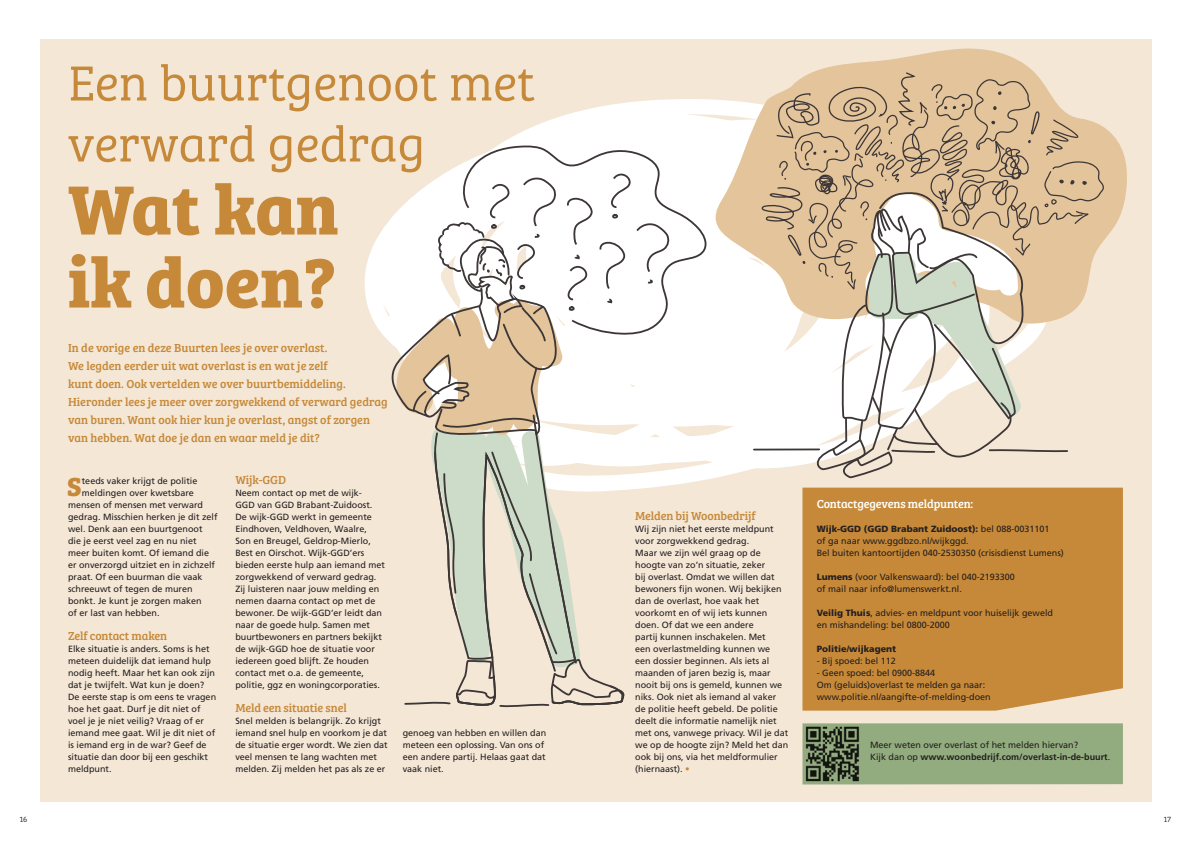
<style>
.page{position:relative;width:1191px;height:842px;background:#fff}
.page>*{position:absolute;margin:0;border:0;box-sizing:border-box;transform-origin:0 0}
.t1{font:700 72px/73px "Bree Serif";color:#c68939}
.t2{font:51px/61px "Bree Serif Lt";color:#c68939}
.t3{font:700 27px "Bree Serif";color:#c68939}
.t4{font:12px/18px "Bree Serif";color:#c68939}
.t5{font:12px "Bree Serif";letter-spacing:-.01em;color:#fff}
.t6{font:9px/12px "Frutiger LT Std";color:#231f20}
.t7{font:900 9px "Frutiger LT Std";color:#231f20}
.t8{font:8px "Bree Serif Lt";color:#231f20}
.s1{color:#c68939}
.s2{font-weight:900}
.s3{font-weight:700}
</style>
<div class="page">
<div style="left:40px;top:40px;width:1111px;height:762px;background:#f4e7d6"></div>
<svg style="left:364px;top:99px;width:687px;height:389px"></svg>
<svg style="left:715px;top:48px;width:412px;height:276px"></svg>
<svg style="left:459px;top:145px;width:249px;height:190px;background:#f5f5f4"></svg>
<svg style="left:752px;top:71px;width:352px;height:408px"></svg>
<svg style="left:389px;top:173px;width:283px;height:535px"></svg>
<div style="left:802px;top:723px;width:321px;height:61px;background:#93ac7f"></div>
<div style="left:802px;top:488px;width:321px;height:223px;background:#c68939"></div>
<img style="left:804px;top:726px;width:57px;height:56px">
<h2 class="t2" style="left:68px;top:50px;width:469px">Een buurtgenoot met verward gedrag</h2>
<h1 class="t1" style="left:68px;top:168px;width:272px">Wat kan ik doen?</h1>
<p class="t4" style="left:68px;top:338px;width:321px">In de vorige en deze Buurten lees je over overlast.<br>We legden eerder uit wat overlast is en wat je zelf<br>kunt doen. Ook vertelden we over buurtbemiddeling.<br>Hieronder lees je meer over zorgwekkend of verward gedrag van buren. Want ook hier kun je overlast, angst of zorgen van hebben. Wat doe je dan en waar meld je dit?</p>
<h3 class="t3" style="left:67px;top:465px;width:16px">S</h3>
<p class="t6" style="left:82px;top:475px;width:117px">teeds vaker krijgt de politie</p>
<p class="t6" style="left:82px;top:487px;width:114px">meldingen over kwetsbare</p>
<p class="t6" style="left:68px;top:499px;width:137px">mensen of mensen met verward</p>
<p class="t6" style="left:68px;top:511px;width:151px">gedrag. Misschien herken je dit zelf</p>
<p class="t6" style="left:68px;top:523px;width:136px">wel. Denk aan een buurtgenoot</p>
<p class="t6" style="left:68px;top:535px;width:130px">die je eerst veel zag en nu niet</p>
<p class="t6" style="left:68px;top:547px;width:143px">meer buiten komt. Of iemand die</p>
<p class="t6" style="left:68px;top:559px;width:149px">er onverzorgd uitziet en in zichzelf</p>
<p class="t6" style="left:68px;top:571px;width:136px">praat. Of een buurman die vaak</p>
<p class="t6" style="left:68px;top:583px;width:126px">schreeuwt of tegen de muren</p>
<p class="t6" style="left:68px;top:595px;width:135px">bonkt. Je kunt je zorgen maken</p>
<p class="t6" style="left:68px;top:607px;width:93px">of er last van hebben.</p>
<h3 class="t4" style="left:68px;top:626px;width:101px">Zelf contact maken</h3>
<p class="t6" style="left:68px;top:643px;width:150px">Elke situatie is anders. Soms is het meteen duidelijk dat iemand hulp nodig heeft. Maar het kan ook zijn dat je twijfelt. Wat kun je doen?<br>De eerste stap is om eens te vragen hoe het gaat. Durf je dit niet of voel je je niet veilig? Vraag of er iemand mee gaat. Wil je dit niet of is iemand erg in de war? Geef de situatie dan door bij een geschikt meldpunt.</p>
<h3 class="t4" style="left:235px;top:470px;width:52px">Wijk-GGD</h3>
<p class="t6" style="left:235px;top:487px;width:151px">Neem contact op met de wijk-<br>GGD van GGD Brabant-Zuidoost.<br>De wijk-GGD werkt in gemeente<br>Eindhoven, Veldhoven, Waalre,<br>Son en Breugel, Geldrop-Mierlo,<br>Best en Oirschot. Wijk-GGD’ers bieden eerste hulp aan iemand met zorgwekkend of verward gedrag.<br>Zij luisteren naar jouw melding en nemen daarna contact op met de bewoner. De wijk-GGD’er leidt dan naar de goede hulp. Samen met buurtbewoners en partners bekijkt de wijk-GGD hoe de situatie voor iedereen goed blijft. Ze houden contact met o.a. de gemeente, politie, ggz en woningcorporaties.</p>
<h3 class="t4" style="left:235px;top:698px;width:113px">Meld een situatie snel</h3>
<p class="t6" style="left:235px;top:715px;width:154px">Snel melden is belangrijk. Zo krijgt iemand snel hulp en voorkom je dat de situatie erger wordt. We zien dat veel mensen te lang wachten met melden. Zij melden het pas als ze er</p>
<p class="t6" style="left:403px;top:727px;width:145px">genoeg van hebben en willen dan meteen een oplossing. Van ons of een andere partij. Helaas gaat dat vaak niet.</p>
<h3 class="t4" style="left:635px;top:506px;width:122px">Melden bij Woonbedrijf</h3>
<p class="t6" style="left:635px;top:523px;width:155px">Wij zijn niet het eerste meldpunt voor zorgwekkend gedrag.<br>Maar we zijn wél graag op de hoogte van zo’n situatie, zeker<br>bij overlast. Omdat we willen dat bewoners fijn wonen. Wij bekijken dan de overlast, hoe vaak het voorkomt en of wij iets kunnen doen. Of dat we een andere<br>partij kunnen inschakelen. Met<br>een overlastmelding kunnen we<br>een dossier beginnen. Als iets al maanden of jaren bezig is, maar nooit bij ons is gemeld, kunnen we niks. Ook niet als iemand al vaker de politie heeft gebeld. De politie deelt die informatie namelijk niet met ons, vanwege privacy. Wil je dat we op de hoogte zijn? Meld het dan ook bij ons, via het meldformulier (hiernaast). <span class="s1">•</span></p>
<h3 class="t5" style="left:816px;top:495px;width:158px">Contactgegevens meldpunten:</h3>
<p class="t6" style="left:816px;top:523px;width:249px"><span class="s2">Wijk-GGD (GGD Brabant Zuidoost):</span> bel 088-0031101<br>of ga naar www.ggdbzo.nl/wijkggd.<br>Bel buiten kantoortijden 040-2530350 (crisisdienst Lumens)</p>
<p class="t6" style="left:816px;top:571px;width:200px"><span class="s2">Lumens</span> (voor Valkenswaard): bel 040-2193300 of mail naar info@lumenswerkt.nl.</p>
<p class="t6" style="left:816px;top:607px;width:238px"><span class="s2">Veilig Thuis</span>, advies- en meldpunt voor huiselijk geweld en mishandeling: bel 0800-2000</p>
<p class="t7" style="left:816px;top:643px;width:81px">Politie/wijkagent</p>
<p class="t6" style="left:816px;top:655px;width:81px">- Bij spoed: bel 112</p>
<p class="t6" style="left:816px;top:667px;width:176px">- Geen spoed: bel 0900-8844<br>Om (geluids)overlast te melden ga naar: www.politie.nl/aangifte-of-melding-doen</p>
<p class="t6" style="left:870px;top:739px;width:242px">Meer weten over overlast of het melden hiervan?<br>Kijk dan op <span class="s3">www.woonbedrijf.com/overlast-in-de-buurt</span>.</p>
<p class="t8" style="left:20px;top:814px;width:9px">16</p>
<p class="t8" style="left:1164px;top:814px;width:9px">17</p>
</div>
